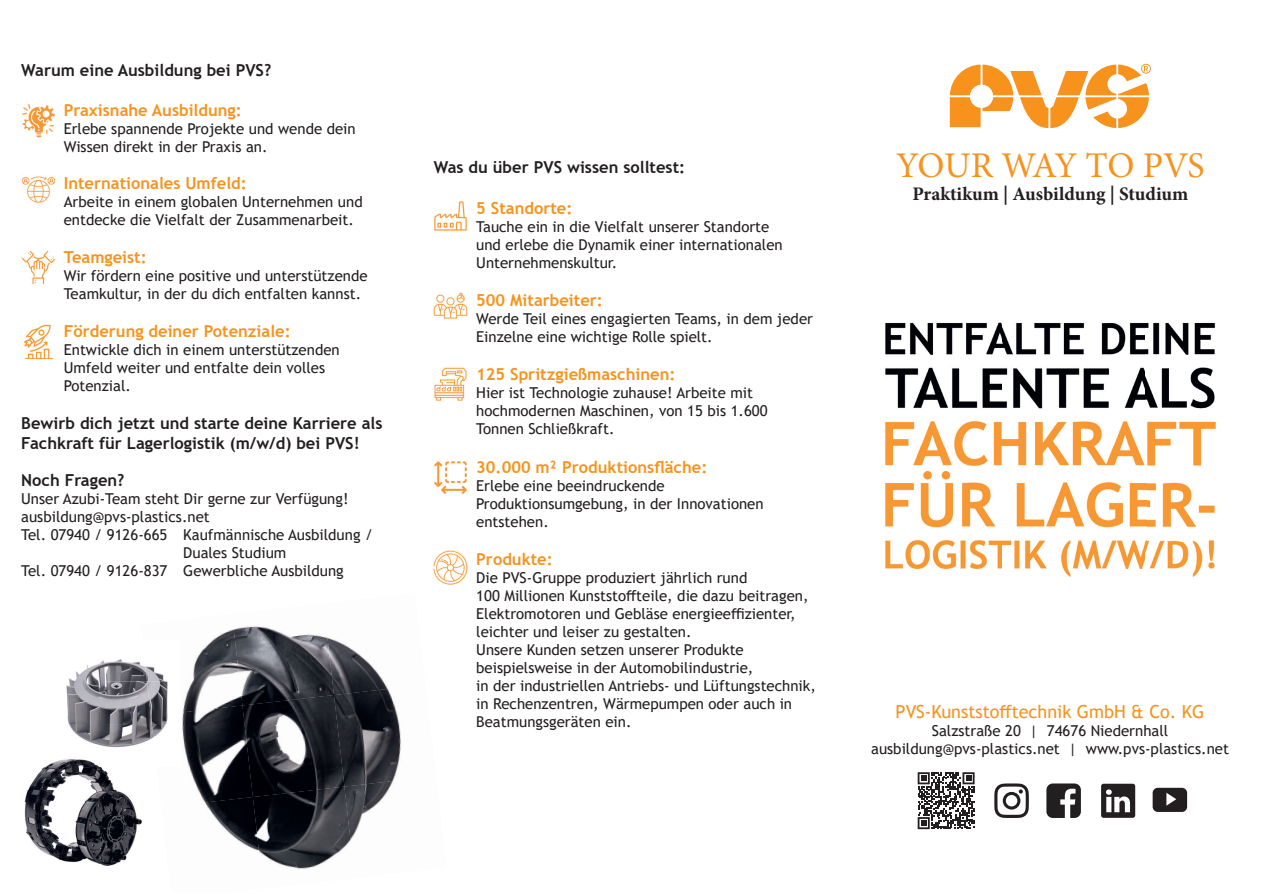
<style>
.page{position:relative;width:1263px;height:893px;background:#fff}
.page>*{position:absolute;margin:0;border:0;box-sizing:border-box;transform-origin:0 0}
.t1{font:36.15px "Minion Pro";letter-spacing:-.02em;color:#f7931d}
.t2{font:700 19.2px "Minion Pro";color:#231f20}
.t3{font:18px "Trebuchet MS";color:#f7931d}
.t4{font:700 16.5px "Trebuchet MS";color:#f7931d}
.t5{font:700 16.5px/19.8px "Trebuchet MS";color:#231f20}
.t6{font:15px/18px "Trebuchet MS";color:#231f20}
</style>
<div class="page">
<svg style="left:950px;top:64px;width:201px;height:64px"></svg>
<svg style="left:1046px;top:783px;width:35px;height:35px"></svg>
<svg style="left:994px;top:783px;width:35px;height:35px"></svg>
<svg style="left:1101px;top:784px;width:34px;height:34px"></svg>
<svg style="left:1152px;top:788px;width:35px;height:24px"></svg>
<svg style="left:918px;top:772px;width:56px;height:57px"></svg>
<img style="left:22px;top:104px;width:33px;height:33px">
<img style="left:21px;top:176px;width:34px;height:27px">
<img style="left:21px;top:251px;width:34px;height:33px">
<img style="left:24px;top:325px;width:29px;height:34px">
<img style="left:434px;top:201px;width:33px;height:30px">
<img style="left:434px;top:292px;width:34px;height:27px">
<img style="left:434px;top:368px;width:33px;height:33px">
<img style="left:434px;top:461px;width:33px;height:33px">
<img style="left:434px;top:551px;width:34px;height:34px">
<img style="left:885px;top:322px;width:331px;height:255px">
<img style="left:24px;top:762px;width:35px;height:97px">
<img style="left:59px;top:767px;width:83px;height:99px">
<img style="left:183px;top:630px;width:49px;height:75px">
<img style="left:232px;top:626px;width:91px;height:79px">
<img style="left:323px;top:636px;width:62px;height:59px">
<img style="left:182px;top:705px;width:60px;height:92px">
<img style="left:242px;top:695px;width:92px;height:102px">
<img style="left:334px;top:684px;width:67px;height:102px">
<img style="left:201px;top:797px;width:52px;height:52px">
<img style="left:253px;top:786px;width:91px;height:83px">
<img style="left:344px;top:776px;width:57px;height:72px">
<img style="left:69px;top:659px;width:73px;height:22px">
<img style="left:66px;top:681px;width:81px;height:43px">
<img style="left:69px;top:724px;width:36px;height:22px">
<img style="left:105px;top:724px;width:47px;height:24px">
<img style="left:53px;top:759px;width:47px;height:8px">
<img style="left:142px;top:665px;width:23px;height:17px">
<img style="left:147px;top:681px;width:21px;height:43px">
<img style="left:152px;top:724px;width:14px;height:14px">
<p class="t5" style="left:21px;top:60px;width:251px">Warum eine Ausbildung bei PVS?</p>
<p class="t4" style="left:64px;top:99px;width:180px">Praxisnahe Ausbildung:</p>
<p class="t6" style="left:64px;top:119px;width:293px">Erlebe spannende Projekte und wende dein<br>Wissen direkt in der Praxis an.</p>
<p class="t4" style="left:64px;top:173px;width:185px">Internationales Umfeld:</p>
<p class="t6" style="left:64px;top:193px;width:300px">Arbeite in einem globalen Unternehmen und entdecke die Vielfalt der Zusammenarbeit.</p>
<p class="t4" style="left:64px;top:247px;width:85px">Teamgeist:</p>
<p class="t6" style="left:64px;top:267px;width:305px">Wir fördern eine positive und unterstützende<br>Teamkultur, in der du dich entfalten kannst.</p>
<p class="t4" style="left:64px;top:321px;width:228px">Förderung deiner Potenziale:</p>
<p class="t6" style="left:64px;top:341px;width:277px">Entwickle dich in einem unterstützenden<br>Umfeld weiter und entfalte dein volles<br>Potenzial.</p>
<p class="t5" style="left:21px;top:413px;width:363px">Bewirb dich jetzt und starte deine Karriere als<br>Fachkraft für Lagerlogistik (m/w/d) bei PVS!</p>
<p class="t5" style="left:21px;top:471px;width:105px">Noch Fragen?</p>
<p class="t6" style="left:21px;top:490px;width:329px">Unser Azubi-Team steht Dir gerne zur Verfügung!</p>
<p class="t6" style="left:21px;top:508px;width:190px">ausbildung@pvs-plastics.net</p>
<p class="t6" style="left:21px;top:526px;width:353px">Tel. 07940 / 9126-665 Kaufmännische Ausbildung /</p>
<p class="t6" style="left:183px;top:544px;width:105px">Duales Studium</p>
<p class="t6" style="left:21px;top:562px;width:324px">Tel. 07940 / 9126-837 Gewerbliche Ausbildung</p>
<p class="t5" style="left:434px;top:157px;width:253px">Was du über PVS wissen solltest:</p>
<p class="t4" style="left:476px;top:198px;width:98px">5 Standorte:</p>
<p class="t6" style="left:476px;top:218px;width:308px">Tauche ein in die Vielfalt unserer Standorte und erlebe die Dynamik einer internationalen<br>Unternehmenskultur.</p>
<p class="t4" style="left:476px;top:290px;width:128px">500 Mitarbeiter:</p>
<p class="t6" style="left:476px;top:309px;width:338px">Werde Teil eines engagierten Teams, in dem jeder<br>Einzelne eine wichtige Rolle spielt.</p>
<p class="t4" style="left:476px;top:364px;width:201px">125 Spritzgießmaschinen:</p>
<p class="t6" style="left:476px;top:383px;width:293px">Hier ist Technologie zuhause! Arbeite mit hochmodernen Maschinen, von 15 bis 1.600<br>Tonnen Schließkraft.</p>
<p class="t4" style="left:476px;top:457px;width:233px">30.000 m² Produktionsfläche:</p>
<p class="t6" style="left:476px;top:477px;width:289px">Erlebe eine beeindruckende<br>Produktionsumgebung, in der Innovationen entstehen.</p>
<p class="t4" style="left:476px;top:549px;width:78px">Produkte:</p>
<p class="t6" style="left:476px;top:569px;width:341px">Die PVS-Gruppe produziert jährlich rund<br>100 Millionen Kunststoffteile, die dazu beitragen, Elektromotoren und Gebläse energieeffizienter, leichter und leiser zu gestalten.<br>Unsere Kunden setzen unserer Produkte beispielsweise in der Automobilindustrie,<br>in der industriellen Antriebs- und Lüftungstechnik, in Rechenzentren, Wärmepumpen oder auch in Beatmungsgeräten ein.</p>
<h1 class="t1" style="left:896px;top:141px;width:310px">YOUR WAY TO PVS</h1>
<p class="t2" style="left:912px;top:181px;width:278px">Praktikum | Ausbildung | Studium</p>
<p class="t3" style="left:896px;top:700px;width:310px">PVS-Kunststofftechnik GmbH &amp; Co. KG</p>
<p class="t6" style="left:871px;top:722px;width:359px;text-align:center">Salzstraße 20 | 74676 Niedernhall ausbildung@pvs-plastics.net | www.pvs-plastics.net</p>
</div>
